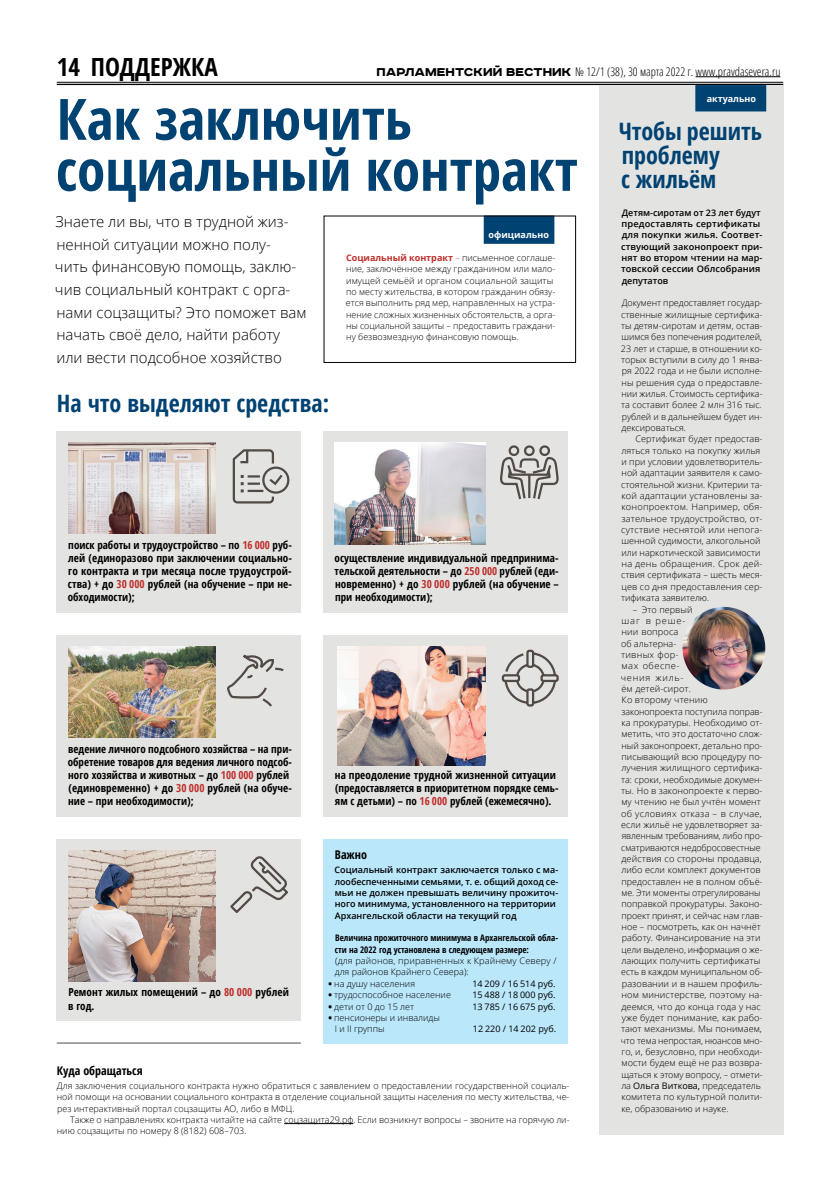
<style>
.page{position:relative;width:823px;height:1191px;background:#fff}
.page>*{position:absolute;margin:0;border:0;box-sizing:border-box;transform-origin:0 0}
.t1{font:700 condensed 57px/51px "Open Sans";color:#004272}
.t2{font:700 condensed 25px "Open Sans";color:#000}
.t3{font:700 condensed 24px/24px "Open Sans";color:#004272}
.t4{font:300 15px/22.7px "Open Sans";color:#000}
.t5{font:300 condensed 12px "Open Sans";color:#000}
.t6{font:700 condensed 12px "Open Sans";color:#000}
.t7{font:700 condensed 11px/13.1px "Open Sans";color:#000}
.t8{font:300 9px/11.3px "Open Sans";color:#000}
.t9{font:600 9px/11.3px "Open Sans";color:#000}
.t10{font:700 condensed 9px/11.3px "Open Sans";color:#000}
.t11{font:9px "Open Sans";color:#000}
.t12{font:700 9px "Open Sans";color:#fff}
.s1{font-family:"Road Radio";font-weight:900;font-stretch:normal;font-size:14.3px}
.s2{font-weight:700;color:#bf2f2b}
.s3{color:#bf2f2b}
.s4{font-weight:800}
.s5{font-weight:400}
</style>
<div class="page">
<hr style="left:695px;top:76px;width:85px;height:1px;background:#000">
<hr style="left:57px;top:82px;width:725px;height:1px;background:#000">
<hr style="left:57px;top:84px;width:725px;height:1px;background:#000">
<div style="left:57px;top:431px;width:243px;height:181px;background:#e3e3e2"></div>
<img style="left:68px;top:442px;width:147px;height:91px">
<div style="left:483px;top:215px;width:71px;height:29px;background:#004272"></div>
<div style="left:323px;top:215px;width:252px;height:148px;border:1px solid #000"></div>
<hr style="left:284px;top:1123px;width:69px;height:1px;background:#000">
<div style="left:598px;top:85px;width:184px;height:1049px;background:#e3e3e2"></div>
<div style="left:695px;top:85px;width:70px;height:26px;background:#004272"></div>
<img style="left:682px;top:607px;width:82px;height:82px;border-radius:41px">
<hr style="left:57px;top:1042px;width:243px;height:1px;background:#514a45">
<div style="left:323px;top:431px;width:244px;height:181px;background:#e3e3e2"></div>
<div style="left:57px;top:635px;width:243px;height:181px;background:#e3e3e2"></div>
<div style="left:323px;top:635px;width:244px;height:181px;background:#e3e3e2"></div>
<div style="left:57px;top:839px;width:243px;height:181px;background:#e3e3e2"></div>
<div style="left:323px;top:839px;width:244px;height:204px;background:#bae7fa"></div>
<svg style="left:232px;top:449px;width:58px;height:55px"></svg>
<svg style="left:227px;top:654px;width:57px;height:53px"></svg>
<svg style="left:501px;top:649px;width:58px;height:58px"></svg>
<svg style="left:230px;top:856px;width:58px;height:57px"></svg>
<img style="left:334px;top:442px;width:151px;height:102px">
<svg style="left:500px;top:445px;width:58px;height:55px"></svg>
<img style="left:68px;top:646px;width:147px;height:91px">
<img style="left:68px;top:850px;width:147px;height:131px">
<img style="left:337px;top:646px;width:148px;height:119px">
<h2 class="t2" style="left:57px;top:49px;width:162px">14 ПОДДЕРЖКА</h2>
<h3 class="t5" style="left:376px;top:63px;width:405px"><span class="s1">парламентский вестник</span> № 12/1 (38), 30 марта 2022 г. www.pravdasevera.ru</h3>
<h1 class="t1" style="left:56px;top:92px;width:523px">Как заключить социальный контракт</h1>
<h3 class="t4" style="left:55px;top:210px;width:253px">Знаете ли вы, что в трудной жиз&shy;ненной ситуации можно полу-<br>чить финансовую помощь, заклю&shy;чив социальный контракт с орга&shy;нами соцзащиты? Это поможет вам начать своё дело, найти работу или вести подсобное хозяйство</h3>
<p class="t12" style="left:488px;top:228px;width:62px">официально</p>
<p class="t8" style="left:346px;top:252px;width:211px"><span class="s2">Социальный контракт</span> <span class="s3">–</span> письменное соглаше&shy;ние, заключённое между гражданином или мало&shy;имущей семьёй и органом социальной защиты по месту жительства, в котором гражданин обязу&shy;ется выполнить ряд мер, направленных на устра&shy;нение сложных жизненных обстоятельств, а орга&shy;ны социальной защиты – предоставить граждани&shy;ну безвозмездную финансовую помощь.</p>
<h3 class="t3" style="left:57px;top:391px;width:274px">На что выделяют средства:</h3>
<p class="t7" style="left:68px;top:538px;width:225px;text-align:justify">поиск работы и трудоустройство – по <span class="s3">16 000</span> руб&shy;лей (единоразово при заключении социально&shy;го контракта и три месяца после трудоустрой&shy;ства) + до <span class="s3">30 000</span> рублей (на обучение – при не&shy;обходимости);</p>
<p class="t7" style="left:334px;top:551px;width:226px;text-align:justify">осуществление индивидуальной предпринима&shy;тельской деятельности – до <span class="s3">250 000</span> рублей (еди&shy;новременно) + до <span class="s3">30 000</span> рублей (на обучение – при необходимости);</p>
<p class="t7" style="left:68px;top:742px;width:225px">ведение личного подсобного хозяйства – на при&shy;обретение товаров для ведения личного подсоб&shy;ного хозяйства и животных – до <span class="s3">100 000</span> рублей (единовременно) + до <span class="s3">30 000</span> рублей (на обуче&shy;ние – при необходимости);</p>
<p class="t7" style="left:68px;top:985px;width:222px">Ремонт жилых помещений – до <span class="s3">80 000</span> рублей в год.</p>
<p class="t7" style="left:335px;top:768px;width:225px">на преодоление трудной жизненной ситуации (предоставляется в приоритетном порядке семь&shy;ям с детьми) – по <span class="s3">16 000</span> рублей (ежемесячно).</p>
<h3 class="t6" style="left:335px;top:846px;width:34px">Важно</h3>
<p class="t9" style="left:334px;top:864px;width:225px">Социальный контракт заключается только с ма&shy;лообеспеченными семьями, т. е. общий доход се&shy;мьи не должен превышать величину прожиточ&shy;ного минимума, установленного на территории Архангельской области на текущий год</p>
<p class="t10" style="left:334px;top:932px;width:225px">Величина прожиточного минимума в Архангельской обла&shy;сти на 2022 год установлена в следующем размере:</p>
<p class="t8" style="left:334px;top:955px;width:224px">(для районов, приравненных к Крайнему Северу / для районов Крайнего Севера):<br>на</p>
<p class="t8" style="left:328px;top:977px;width:88px"><span class="s4">•</span> душу населения</p>
<p class="t11" style="left:472px;top:977px;width:85px">14 209 / 16 514 руб.</p>
<p class="t8" style="left:328px;top:989px;width:124px"><span class="s4">•</span> трудоспособное население</p>
<p class="t11" style="left:472px;top:988px;width:85px">15 488 / 18 000 руб.</p>
<p class="t8" style="left:328px;top:1000px;width:87px"><span class="s4">•</span> дети от 0 до 15 лет</p>
<p class="t11" style="left:472px;top:1000px;width:85px">13 785 / 16 675 руб.</p>
<p class="t8" style="left:334px;top:1011px;width:107px;text-indent:-6px"><span class="s4">•</span> пенсионеры и инвалиды<br>I и II группы</p>
<p class="t11" style="left:472px;top:1022px;width:85px">12 220 / 14 202 руб.</p>
<h3 class="t6" style="left:57px;top:1061px;width:87px">Куда обращаться</h3>
<p class="t8" style="left:57px;top:1079px;width:514px;text-align:justify">Для заключения социального контракта нужно обратиться с заявлением о предоставлении государственной социаль&shy;ной помощи на основании социального контракта в отделение социальной защиты населения по месту жительства, че&shy;рез интерактивный портал соцзащиты АО, либо в МФЦ.</p>
<p class="t8" style="left:57px;top:1113px;width:514px;text-indent:13px">Также о направлениях контракта читайте на сайте соцзащита29.рф. Если возникнут вопросы – звоните на горячую ли&shy;нию соцзащиты по номеру 8 (8182) 608–703.</p>
<p class="t12" style="left:706px;top:92px;width:51px">актуально</p>
<h3 class="t3" style="left:618px;top:119px;width:145px">Чтобы решить проблему<br>с жильём</h3>
<p class="t9" style="left:620px;top:206px;width:143px">Детям-сиротам от 23 лет будут предоставлять сертификаты для покупки жилья. Соответ&shy;ствующий законопроект при&shy;нят во втором чтении на мар&shy;товской сессии Облсобрания депутатов</p>
<p class="t8" style="left:620px;top:297px;width:143px;text-align:justify">Документ предоставляет государ&shy;ственные жилищные сертифика&shy;ты детям-сиротам и детям, остав&shy;шимся без попечения родителей, 23 лет и старше, в отношении ко&shy;торых вступили в силу до 1 янва&shy;ря 2022 года и не были исполне&shy;ны решения суда о предоставле&shy;нии жилья. Стоимость сертифика&shy;та составит более 2 млн 316 тыс. рублей и в дальнейшем будет ин&shy;дексироваться.</p>
<p class="t8" style="left:620px;top:433px;width:143px;text-indent:14px">Сертификат будет предостав&shy;ляться только на покупку жилья и при условии удовлетворитель&shy;ной адаптации заявителя к само&shy;стоятельной жизни. Критерии та&shy;кой адаптации установлены за&shy;конопроектом. Например, обя&shy;зательное трудоустройство, от&shy;сутствие неснятой или непога&shy;шенной судимости, алкогольной или наркотической зависимости на день обращения. Срок дей&shy;ствия сертификата – шесть меся&shy;цев со дня предоставления сер&shy;тификата заявителю.</p>
<p class="t8" style="left:620px;top:603px;width:143px;text-indent:12px">– Это первый<br>шаг в реше-<br>нии вопроса<br>об альтерна-<br>тивных фор-<br>мах обеспе-<br>чения жиль-<br>ём детей-сирот.<br>Ко второму чтению законопроекта поступила поправ&shy;ка прокуратуры. Необходимо от&shy;метить, что это достаточно слож&shy;ный законопроект, детально про&shy;писывающий всю процедуру по&shy;лучения жилищного сертифика&shy;та: сроки, необходимые докумен&shy;ты. Но в законопроекте к перво&shy;му чтению не был учтён момент об условиях отказа – в случае, если жильё не удовлетворяет за&shy;явленным требованиям, либо про&shy;сматриваются недобросовестные действия со стороны продавца, либо если комплект документов предоставлен не в полном объё&shy;ме. Эти моменты отрегулированы поправкой прокуратуры. Законо&shy;проект принят, и сейчас нам глав&shy;ное – посмотреть, как он начнёт работу. Финансирование на эти цели выделено, информация о же&shy;лающих получить сертификаты есть в каждом муниципальном об&shy;разовании и в нашем профиль&shy;ном министерстве, поэтому на&shy;деемся, что до конца года у нас уже будет понимание, как рабо&shy;тают механизмы. Мы понимаем, что тема непростая, нюансов мно&shy;го, и, безусловно, при необходи&shy;мости будем ещё не раз возвра&shy;щаться к этому вопросу, – отмети&shy;ла <span class="s5">Ольга Виткова,</span> председатель комитета по культурной полити&shy;ке, образованию и науке.</p>
</div>
